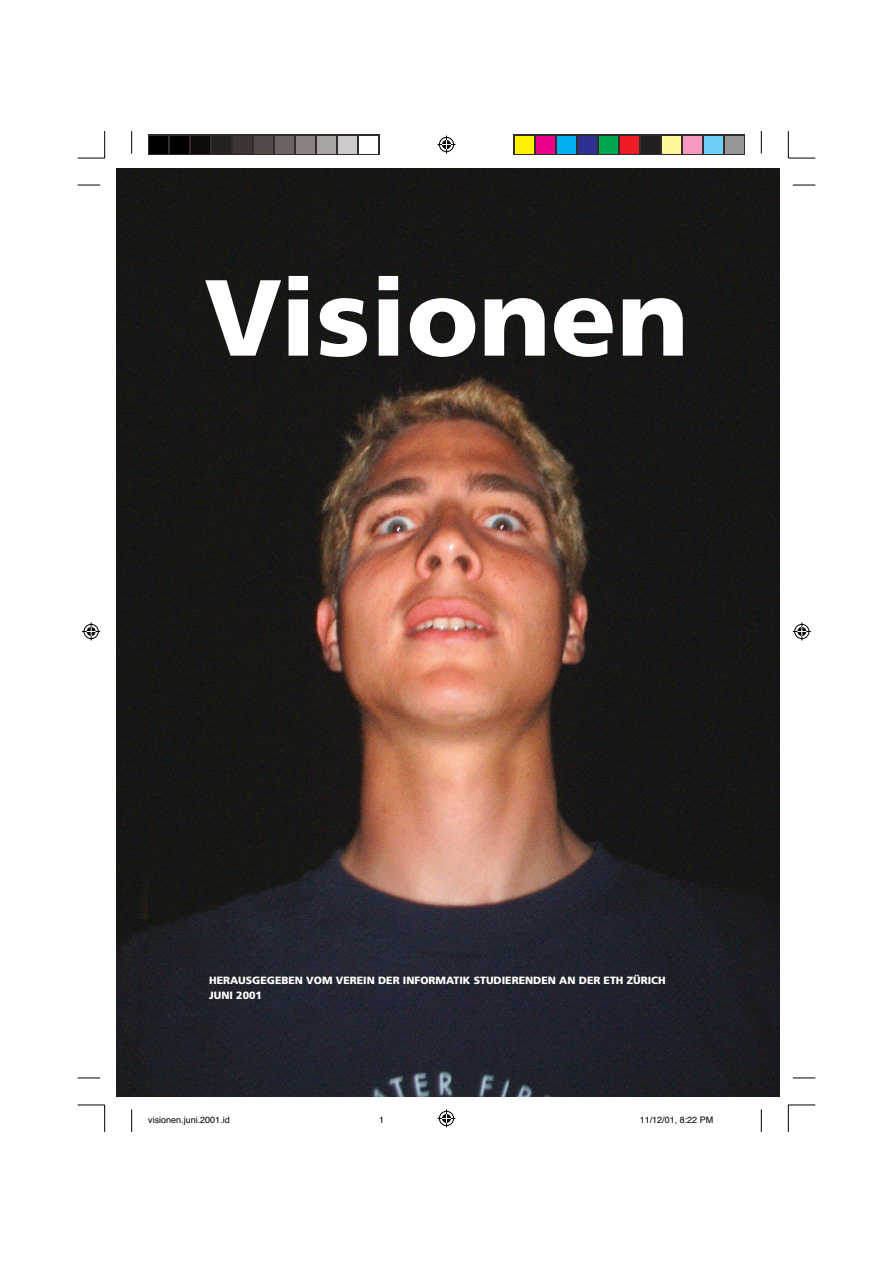
<style>
.page{position:relative;width:893px;height:1263px;background:#fff}
.page>*{position:absolute;margin:0;border:0;box-sizing:border-box;transform-origin:0 0}
.t1{font:900 108px "Frutiger";color:#fff}
.t2{font:900 10.5px/15px "Frutiger";color:#fff}
.t3{font:9px "Helvetica";color:#000}
</style>
<div class="page">
<img style="left:117px;top:169px;width:662px;height:927px">
<svg style="left:78px;top:185px;width:22px;height:1px"></svg>
<svg style="left:78px;top:1078px;width:22px;height:1px"></svg>
<svg style="left:792px;top:185px;width:23px;height:1px"></svg>
<svg style="left:792px;top:1078px;width:23px;height:1px"></svg>
<svg style="left:131px;top:131px;width:1px;height:23px"></svg>
<svg style="left:761px;top:131px;width:1px;height:23px"></svg>
<svg style="left:131px;top:1109px;width:1px;height:23px"></svg>
<svg style="left:761px;top:1109px;width:1px;height:23px"></svg>
<svg style="left:78px;top:131px;width:27px;height:28px"></svg>
<svg style="left:78px;top:1105px;width:27px;height:27px"></svg>
<svg style="left:788px;top:131px;width:27px;height:28px"></svg>
<svg style="left:788px;top:1105px;width:27px;height:27px"></svg>
<svg style="left:437px;top:135px;width:19px;height:19px"></svg>
<svg style="left:437px;top:1109px;width:19px;height:19px"></svg>
<svg style="left:82px;top:622px;width:19px;height:19px"></svg>
<svg style="left:792px;top:622px;width:19px;height:19px"></svg>
<svg style="left:148px;top:134px;width:231px;height:21px"></svg>
<div style="left:150px;top:136px;width:18px;height:18px;background:#000"></div>
<div style="left:171px;top:136px;width:18px;height:18px;background:#000"></div>
<div style="left:192px;top:136px;width:18px;height:18px;background:#100b08"></div>
<div style="left:213px;top:136px;width:18px;height:18px;background:#27211f"></div>
<div style="left:234px;top:136px;width:18px;height:18px;background:#3c3533"></div>
<div style="left:255px;top:136px;width:18px;height:18px;background:#534b48"></div>
<div style="left:276px;top:136px;width:18px;height:18px;background:#6b6361"></div>
<div style="left:297px;top:136px;width:18px;height:18px;background:#898280"></div>
<div style="left:318px;top:136px;width:18px;height:18px;background:#a9a3a2"></div>
<div style="left:339px;top:136px;width:18px;height:18px;background:#cecbca"></div>
<div style="left:360px;top:136px;width:18px;height:18px;background:#fff"></div>
<svg style="left:513px;top:134px;width:231px;height:21px"></svg>
<div style="left:515px;top:136px;width:18px;height:18px;background:#fff200"></div>
<div style="left:536px;top:136px;width:18px;height:18px;background:#ec008c"></div>
<div style="left:557px;top:136px;width:18px;height:18px;background:#00aeef"></div>
<div style="left:578px;top:136px;width:18px;height:18px;background:#2e3092"></div>
<div style="left:599px;top:136px;width:18px;height:18px;background:#00a650"></div>
<div style="left:620px;top:136px;width:18px;height:18px;background:#ed1c24"></div>
<div style="left:641px;top:136px;width:18px;height:18px;background:#231f20"></div>
<div style="left:662px;top:136px;width:18px;height:18px;background:#fff79a"></div>
<div style="left:683px;top:136px;width:18px;height:18px;background:#f49ac2"></div>
<div style="left:704px;top:136px;width:18px;height:18px;background:#6ecff6"></div>
<div style="left:725px;top:136px;width:18px;height:18px;background:#949698"></div>
<h1 class="t1" style="left:204px;top:275px;width:486px">Visionen</h1>
<p class="t2" style="left:209px;top:974px;width:458px">HERAUSGEGEBEN VOM VEREIN DER INFORMATIK STUDIERENDEN AN DER ETH ZÜRICH<br>JUNI 2001</p>
<p class="t3" style="left:148px;top:1116px;width:83px">visionen.juni.2001.id</p>
<p class="t3" style="left:379px;top:1116px;width:7px">1</p>
<p class="t3" style="left:639px;top:1116px;width:75px">11/12/01, 8:22 PM</p>
</div>
